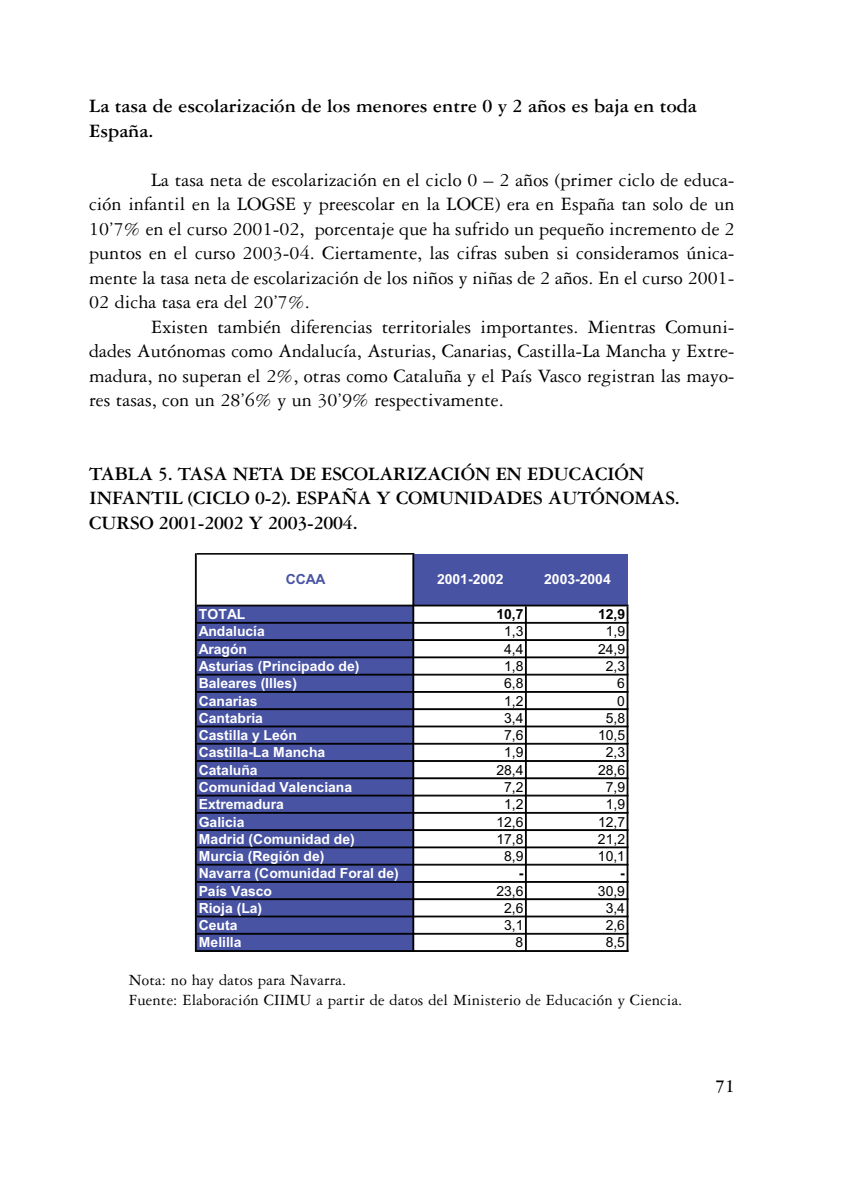
<style>
.page{position:relative;width:844px;height:1190px;background:#fff}
.page>*{position:absolute;margin:0;border:0;box-sizing:border-box;transform-origin:0 0}
.t1{font:20.12px/24.5px "Garamond Three";color:#000;text-align:justify}
.t2{font:700 20.12px/24.5px "Garamond Three";letter-spacing:-.015em;color:#000}
.t3{font:700 19.25px "Garamond Three";color:#000}
.t4{font:16.62px/19.9px "Garamond Three";letter-spacing:.01em;color:#000}
.t5{font:700 14px "Arial";color:#fff}
.t6{font:14px "Arial";color:#000}
.t7{font:700 14px "Arial";color:#000}
.t8{font:700 14px "Arial";color:#4853a3}
</style>
<div class="page">
<svg style="left:194px;top:553px;width:435px;height:399px"></svg>
<div style="left:413px;top:554px;width:214px;height:52px;background:#4853a3"></div>
<div style="left:196px;top:606px;width:217px;height:345px;background:#4853a3"></div>
<hr style="left:195px;top:553px;width:2px;height:399px;background:#000">
<hr style="left:412px;top:555px;width:1px;height:397px;background:#000">
<hr style="left:413px;top:555px;width:1px;height:397px;background:#000">
<hr style="left:525px;top:606px;width:1px;height:346px;background:#000">
<hr style="left:626px;top:606px;width:2px;height:346px;background:#000">
<hr style="left:197px;top:553px;width:217px;height:2px;background:#000">
<hr style="left:197px;top:605px;width:431px;height:1px;background:#000">
<hr style="left:197px;top:622px;width:431px;height:2px;background:#000">
<hr style="left:197px;top:639px;width:431px;height:1px;background:#000">
<hr style="left:197px;top:640px;width:431px;height:1px;background:#000">
<hr style="left:197px;top:657px;width:431px;height:1px;background:#000">
<hr style="left:197px;top:674px;width:431px;height:2px;background:#000">
<hr style="left:197px;top:691px;width:431px;height:2px;background:#000">
<hr style="left:197px;top:708px;width:431px;height:1px;background:#000">
<hr style="left:197px;top:709px;width:431px;height:1px;background:#000">
<hr style="left:197px;top:726px;width:431px;height:1px;background:#000">
<hr style="left:197px;top:743px;width:431px;height:2px;background:#000">
<hr style="left:197px;top:760px;width:431px;height:1px;background:#000">
<hr style="left:197px;top:761px;width:431px;height:1px;background:#000">
<hr style="left:197px;top:778px;width:431px;height:1px;background:#000">
<hr style="left:197px;top:795px;width:431px;height:1px;background:#000">
<hr style="left:197px;top:812px;width:431px;height:2px;background:#000">
<hr style="left:197px;top:829px;width:431px;height:1px;background:#000">
<hr style="left:197px;top:830px;width:431px;height:1px;background:#000">
<hr style="left:197px;top:847px;width:431px;height:1px;background:#000">
<hr style="left:197px;top:864px;width:431px;height:2px;background:#000">
<hr style="left:197px;top:881px;width:431px;height:1px;background:#000">
<hr style="left:197px;top:882px;width:431px;height:1px;background:#000">
<hr style="left:197px;top:899px;width:431px;height:1px;background:#000">
<hr style="left:197px;top:916px;width:431px;height:1px;background:#000">
<hr style="left:197px;top:933px;width:431px;height:2px;background:#000">
<hr style="left:197px;top:950px;width:431px;height:1px;background:#000">
<hr style="left:197px;top:951px;width:431px;height:1px;background:#000">
<p class="t2" style="left:89px;top:96px;width:609px">La tasa de escolarización de los menores entre 0 y 2 años es baja en toda<br>España.</p>
<p class="t1" style="left:89px;top:169px;width:646px;text-indent:62px">La tasa neta de escolarización en el ciclo 0 – 2 años (primer ciclo de educa&shy;ción infantil en la LOGSE y preescolar en la LOCE) era en España tan solo de un 10’7% en el curso 2001-02, porcentaje que ha sufrido un pequeño incremento de 2 puntos en el curso 2003-04. Ciertamente, las cifras suben si consideramos única&shy;mente la tasa neta de escolarización de los niños y niñas de 2 años. En el curso 2001- 02 dicha tasa era del 20’7%.</p>
<p class="t1" style="left:89px;top:316px;width:646px;text-indent:62px">Existen también diferencias territoriales importantes. Mientras Comuni&shy;dades Autónomas como Andalucía, Asturias, Canarias, Castilla-La Mancha y Extre&shy;madura, no superan el 2%, otras como Cataluña y el País Vasco registran las mayo&shy;res tasas, con un 28’6% y un 30’9% respectivamente.</p>
<p class="t2" style="left:89px;top:463px;width:592px">TABLA 5. TASA NETA DE ESCOLARIZACIÓN EN EDUCACIÓN<br>INFANTIL (CICLO 0-2). ESPAÑA Y COMUNIDADES AUTÓNOMAS.<br>CURSO 2001-2002 Y 2003-2004.</p>
<p class="t8" style="left:285px;top:574px;width:41px">CCAA</p>
<p class="t5" style="left:437px;top:574px;width:68px">2001-2002</p>
<p class="t5" style="left:544px;top:574px;width:68px">2003-2004</p>
<p class="t5" style="left:199px;top:609px;width:48px">TOTAL</p>
<p class="t7" style="left:496px;top:609px;width:29px">10,7</p>
<p class="t7" style="left:597px;top:609px;width:29px">12,9</p>
<p class="t5" style="left:199px;top:626px;width:68px">Andalucía</p>
<p class="t6" style="left:504px;top:626px;width:21px">1,3</p>
<p class="t6" style="left:605px;top:626px;width:21px">1,9</p>
<p class="t5" style="left:199px;top:644px;width:50px">Aragón</p>
<p class="t6" style="left:504px;top:644px;width:21px">4,4</p>
<p class="t6" style="left:597px;top:644px;width:29px">24,9</p>
<p class="t5" style="left:199px;top:661px;width:162px">Asturias (Principado de)</p>
<p class="t6" style="left:504px;top:661px;width:21px">1,8</p>
<p class="t6" style="left:605px;top:661px;width:21px">2,3</p>
<p class="t5" style="left:199px;top:678px;width:100px">Baleares (Illes)</p>
<p class="t6" style="left:504px;top:678px;width:21px">6,8</p>
<p class="t6" style="left:617px;top:678px;width:9px">6</p>
<p class="t5" style="left:199px;top:696px;width:60px">Canarias</p>
<p class="t6" style="left:504px;top:696px;width:21px">1,2</p>
<p class="t6" style="left:617px;top:696px;width:9px">0</p>
<p class="t5" style="left:199px;top:713px;width:66px">Cantabria</p>
<p class="t6" style="left:504px;top:713px;width:21px">3,4</p>
<p class="t6" style="left:605px;top:713px;width:21px">5,8</p>
<p class="t5" style="left:199px;top:730px;width:100px">Castilla y León</p>
<p class="t6" style="left:504px;top:730px;width:21px">7,6</p>
<p class="t6" style="left:597px;top:730px;width:29px">10,5</p>
<p class="t5" style="left:199px;top:747px;width:128px">Castilla-La Mancha</p>
<p class="t6" style="left:504px;top:747px;width:21px">1,9</p>
<p class="t6" style="left:605px;top:747px;width:21px">2,3</p>
<p class="t5" style="left:199px;top:765px;width:60px">Cataluña</p>
<p class="t6" style="left:496px;top:765px;width:29px">28,4</p>
<p class="t6" style="left:597px;top:765px;width:29px">28,6</p>
<p class="t5" style="left:199px;top:782px;width:155px">Comunidad Valenciana</p>
<p class="t6" style="left:504px;top:782px;width:21px">7,2</p>
<p class="t6" style="left:605px;top:782px;width:21px">7,9</p>
<p class="t5" style="left:199px;top:799px;width:87px">Extremadura</p>
<p class="t6" style="left:504px;top:799px;width:21px">1,2</p>
<p class="t6" style="left:605px;top:799px;width:21px">1,9</p>
<p class="t5" style="left:199px;top:816px;width:47px">Galicia</p>
<p class="t6" style="left:496px;top:816px;width:29px">12,6</p>
<p class="t6" style="left:597px;top:816px;width:29px">12,7</p>
<p class="t5" style="left:199px;top:834px;width:158px">Madrid (Comunidad de)</p>
<p class="t6" style="left:496px;top:834px;width:29px">17,8</p>
<p class="t6" style="left:597px;top:834px;width:29px">21,2</p>
<p class="t5" style="left:199px;top:851px;width:127px">Murcia (Región de)</p>
<p class="t6" style="left:504px;top:851px;width:21px">8,9</p>
<p class="t6" style="left:597px;top:851px;width:29px">10,1</p>
<p class="t5" style="left:199px;top:868px;width:201px">Navarra (Comunidad Foral de)</p>
<p class="t7" style="left:518px;top:868px;width:6px">-</p>
<p class="t7" style="left:620px;top:868px;width:6px">-</p>
<p class="t5" style="left:199px;top:886px;width:75px">País Vasco</p>
<p class="t6" style="left:496px;top:886px;width:29px">23,6</p>
<p class="t6" style="left:597px;top:886px;width:29px">30,9</p>
<p class="t5" style="left:199px;top:903px;width:65px">Rioja (La)</p>
<p class="t6" style="left:504px;top:903px;width:21px">2,6</p>
<p class="t6" style="left:605px;top:903px;width:21px">3,4</p>
<p class="t5" style="left:199px;top:920px;width:40px">Ceuta</p>
<p class="t6" style="left:504px;top:920px;width:21px">3,1</p>
<p class="t6" style="left:605px;top:920px;width:21px">2,6</p>
<p class="t5" style="left:199px;top:937px;width:44px">Melilla</p>
<p class="t6" style="left:515px;top:937px;width:9px">8</p>
<p class="t6" style="left:605px;top:937px;width:21px">8,5</p>
<p class="t4" style="left:129px;top:971px;width:555px">Nota: no hay datos para Navarra.<br>Fuente: Elaboración CIIMU a partir de datos del Ministerio de Educación y Ciencia.</p>
<p class="t3" style="left:715px;top:1080px;width:21px">71</p>
</div>
